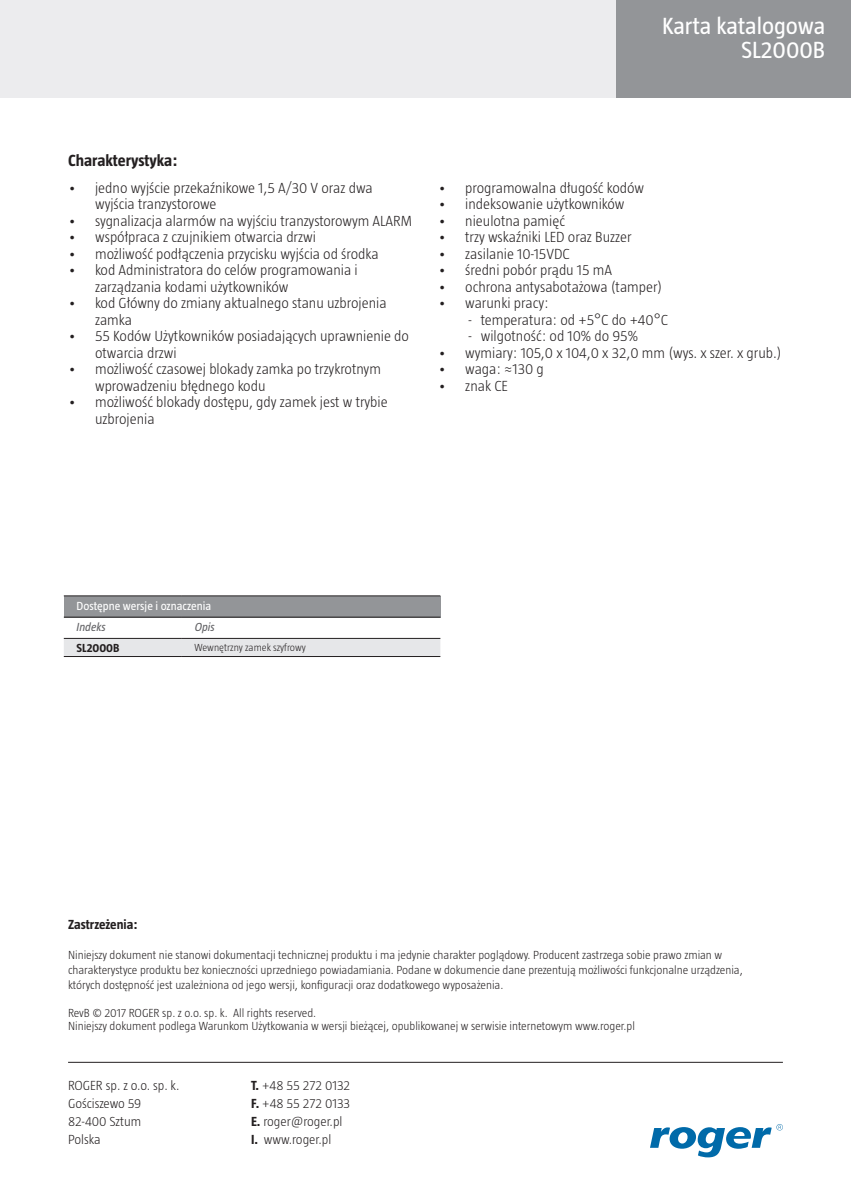
<style>
.page{position:relative;width:851px;height:1191px;background:#fff}
.page>*{position:absolute;margin:0;border:0;box-sizing:border-box;transform-origin:0 0}
.t1{font:24px/24px "Taz";color:#fff;text-align:right}
.t2{font:300 24px/24px "Taz";color:#fff;text-align:right}
.t3{font:700 16.5px "Taz";color:#231f20}
.t4{font:300 15px/16.5px "Taz";color:#231f20}
.t5{font:300 13.5px/18px "Taz";color:#231f20}
.t6{font:700 13.5px "Taz";color:#231f20}
.t7{font:300 12px/15px "Taz";color:#231f20}
.t8{font:12px "Taz";color:#fff}
.t9{font:italic 12px "Taz";color:#636366}
.t10{font:700 12px "Taz";color:#231f20}
.t11{font:300 10.5px "Taz";color:#231f20}
.s1{font-weight:700}
</style>
<div class="page">
<div style="left:612px;top:0;width:238px;height:98px;background:#939598"></div>
<div style="left:0;top:0;width:615px;height:97px;background:#ececee"></div>
<svg style="left:650px;top:1124px;width:132px;height:33px"></svg>
<div style="left:64px;top:596px;width:376px;height:21px;background:#939598"></div>
<div style="left:64px;top:639px;width:376px;height:17px;background:#e6e7e9"></div>
<hr style="left:64px;top:617px;width:118px;height:1px;background:#231f20">
<hr style="left:182px;top:617px;width:258px;height:1px;background:#231f20">
<hr style="left:64px;top:638px;width:118px;height:1px;background:#231f20">
<hr style="left:182px;top:638px;width:258px;height:1px;background:#231f20">
<hr style="left:64px;top:595px;width:118px;height:1px;background:#231f20">
<hr style="left:182px;top:595px;width:258px;height:1px;background:#231f20">
<hr style="left:64px;top:656px;width:118px;height:1px;background:#231f20">
<hr style="left:182px;top:656px;width:258px;height:1px;background:#231f20">
<hr style="left:68px;top:1062px;width:714px;height:1px;background:#231f20">
<h1 class="t1" style="left:662px;top:14px;width:165px">Karta katalogowa<br>SL2000B</h1>
<h1 class="t2" style="left:686px;top:20px;width:136px">Kontrolery serii<br>PRxx1</h1>
<p class="t3" style="left:68px;top:151px;width:111px">Charakterystyka:</p>
<p class="t4" style="left:95px;top:179px;width:279px;text-indent:-27px">• jedno wyjście przekaźnikowe 1,5 A/30 V oraz dwa wyjścia tranzystorowe</p>
<p class="t4" style="left:68px;top:212px;width:345px">• sygnalizacja alarmów na wyjściu tranzystorowym ALARM</p>
<p class="t4" style="left:68px;top:229px;width:249px">• współpraca z czujnikiem otwarcia drzwi</p>
<p class="t4" style="left:68px;top:245px;width:312px">• możliwość podłączenia przycisku wyjścia od środka</p>
<p class="t4" style="left:95px;top:262px;width:264px;text-indent:-27px">• kod Administratora do celów programowania i zarządzania kodami użytkowników</p>
<p class="t4" style="left:95px;top:295px;width:293px;text-indent:-27px">• kod Główny do zmiany aktualnego stanu uzbrojenia zamka</p>
<p class="t4" style="left:95px;top:328px;width:315px;text-indent:-27px">• 55 Kodów Użytkowników posiadających uprawnienie do otwarcia drzwi</p>
<p class="t4" style="left:95px;top:361px;width:287px;text-indent:-27px">• możliwość czasowej blokady zamka po trzykrotnym wprowadzeniu błędnego kodu</p>
<p class="t4" style="left:95px;top:394px;width:294px;text-indent:-27px">• możliwość blokady dostępu, gdy zamek jest w trybie uzbrojenia</p>
<p class="t4" style="left:438px;top:179px;width:207px">• programowalna długość kodów</p>
<p class="t4" style="left:438px;top:196px;width:187px">• indeksowanie użytkowników</p>
<p class="t4" style="left:438px;top:212px;width:128px">• nieulotna pamięć</p>
<p class="t4" style="left:438px;top:229px;width:195px">• trzy wskaźniki LED oraz Buzzer</p>
<p class="t4" style="left:438px;top:245px;width:133px">• zasilanie 10-15VDC</p>
<p class="t4" style="left:438px;top:262px;width:175px">• średni pobór prądu 15 mA</p>
<p class="t4" style="left:438px;top:278px;width:225px">• ochrona antysabotażowa (tamper)</p>
<p class="t4" style="left:438px;top:295px;width:112px">• warunki pracy:</p>
<p class="t4" style="left:468px;top:311px;width:201px">- temperatura: od +5°C do +40°C</p>
<p class="t4" style="left:468px;top:328px;width:171px">- wilgotność: od 10% do 95%</p>
<p class="t4" style="left:438px;top:344px;width:345px">• wymiary: 105,0 x 104,0 x 32,0 mm (wys. x szer. x grub.)</p>
<p class="t4" style="left:438px;top:361px;width:107px">• waga: ≈130 g</p>
<p class="t4" style="left:438px;top:377px;width:71px">• znak CE</p>
<p class="t8" style="left:77px;top:599px;width:136px">Dostępne wersje i oznaczenia</p>
<p class="t9" style="left:77px;top:620px;width:31px">Indeks</p>
<p class="t9" style="left:195px;top:620px;width:22px">Opis</p>
<p class="t10" style="left:77px;top:641px;width:44px">SL2000B</p>
<p class="t11" style="left:195px;top:641px;width:112px">Wewnętrzny zamek szyfrowy</p>
<p class="t6" style="left:68px;top:916px;width:71px">Zastrzeżenia:</p>
<p class="t7" style="left:68px;top:946px;width:676px">Niniejszy dokument nie stanowi dokumentacji technicznej produktu i ma jedynie charakter poglądowy. Producent zastrzega sobie prawo zmian w charakterystyce produktu bez konieczności uprzedniego powiadamiania. Podane w dokumencie dane prezentują możliwości funkcjonalne urządzenia, których dostępność jest uzależniona od jego wersji, konfiguracji oraz dodatkowego wyposażenia.</p>
<p class="t7" style="left:68px;top:1006px;width:568px;line-height:13.2px">RevB © 2017 ROGER sp. z o.o. sp. k. All rights reserved.<br>Niniejszy dokument podlega Warunkom Użytkowania w wersji bieżącej, opublikowanej w serwisie internetowym www.roger.pl</p>
<p class="t5" style="left:68px;top:1076px;width:113px">ROGER sp. z o.o. sp. k.<br>Gościszewo 59<br>82-400 Sztum<br>Polska</p>
<p class="t5" style="left:251px;top:1076px;width:101px"><span class="s1">T.</span> +48 55 272 0132<br><span class="s1">F.</span> +48 55 272 0133<br><span class="s1">E.</span> roger@roger.pl<br><span class="s1">I.</span> www.roger.pl</p>
</div>
